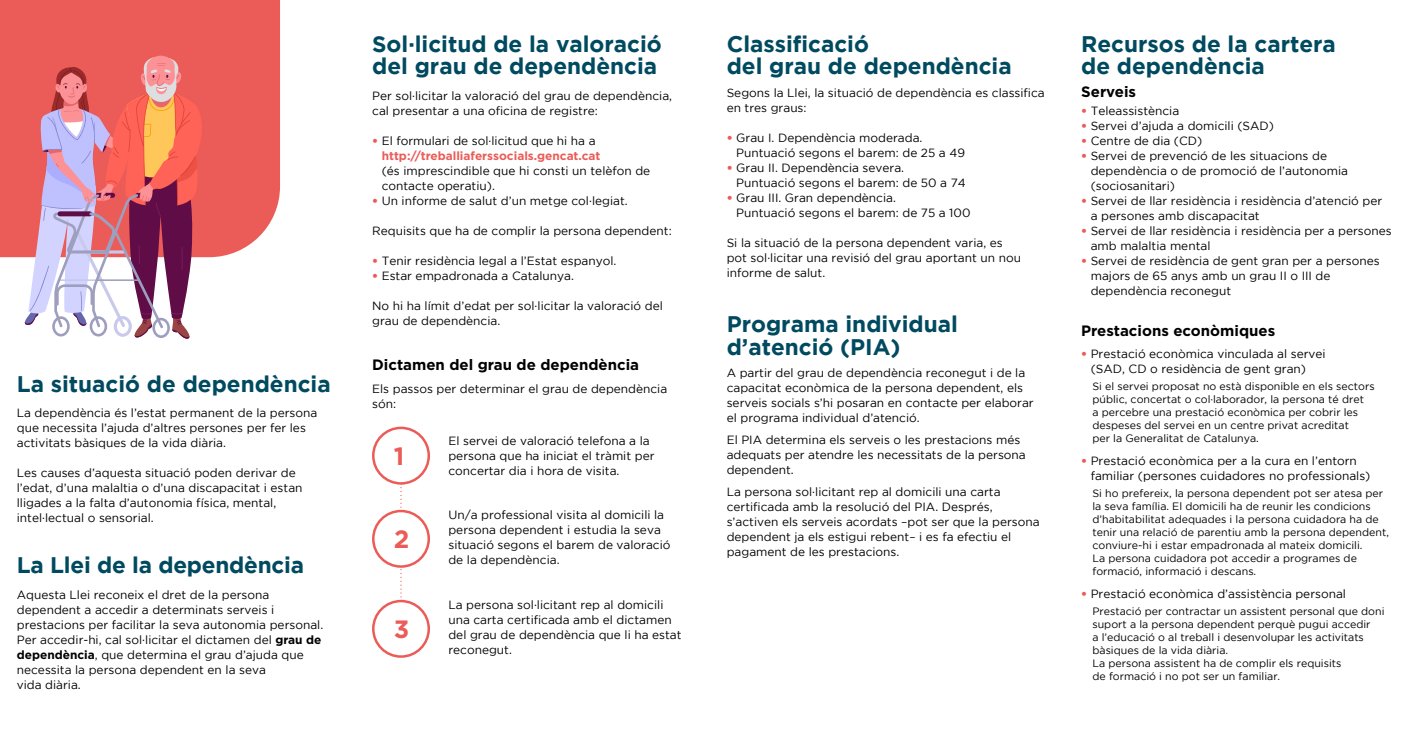
<style>
.page{position:relative;width:1418px;height:745px;background:#fff}
.page>*{position:absolute;margin:0;border:0;box-sizing:border-box;transform-origin:0 0}
.t1{font:700 25px "Gotham";color:#eb5c58}
.t2{font:700 22.5px/22.5px "Gotham";color:#004a60}
.t3{font:700 15px "Gotham";color:#000}
.t4{font:11.88px/15px "Gotham";color:#000}
.t5{font:10.62px/13.1px "Gotham";color:#000}
.s1{font-weight:700}
.s2{font-weight:900;color:#eb5c58}
.s3{font-weight:700;color:#eb5c58}
</style>
<div class="page">
<div style="left:0;top:0;width:280px;height:257px;background:#eb5c58"></div>
<svg style="left:400px;top:484px;width:2px;height:114px"></svg>
<div style="left:372px;top:426px;width:58px;height:58px;border:2px solid #eb5c58;border-radius:50%"></div>
<div style="left:373px;top:510px;width:56px;height:56px;background:#fff;border-radius:50%"></div>
<div style="left:372px;top:509px;width:58px;height:58px;border:2px solid #eb5c58;border-radius:50%"></div>
<div style="left:372px;top:599px;width:58px;height:58px;border:2px solid #eb5c58;border-radius:50%"></div>
<svg style="left:24px;top:56px;width:183px;height:283px"></svg>
<p class="t2" style="left:17px;top:371px;width:315px">La situació de dependència</p>
<p class="t4" style="left:17px;top:405px;width:302px">La dependència és l’estat permanent de la persona que necessita l’ajuda d’altres persones per fer les activitats bàsiques de la vida diària.</p>
<p class="t4" style="left:17px;top:465px;width:287px">Les causes d’aquesta situació poden derivar de l’edat, d’una malaltia o d’una discapacitat i estan lligades a la falta d’autonomia física, mental, intel·lectual o sensorial.</p>
<p class="t2" style="left:17px;top:552px;width:289px">La Llei de la dependència</p>
<p class="t4" style="left:17px;top:586px;width:308px">Aquesta Llei reconeix el dret de la persona dependent a accedir a determinats serveis i prestacions per facilitar la seva autonomia personal.</p>
<p class="t4" style="left:17px;top:631px;width:306px">Per accedir-hi, cal sol·licitar el dictamen del <span class="s1">grau de dependència</span>, que determina el grau d’ajuda que necessita la persona dependent en la seva<br>vida diària.</p>
<p class="t2" style="left:372px;top:32px;width:291px">Sol·licitud de la valoració del grau de dependència</p>
<p class="t4" style="left:372px;top:88px;width:301px">Per sol·licitar la valoració del grau de dependència, cal presentar a una oficina de registre:</p>
<p class="t4" style="left:382px;top:133px;width:270px;text-indent:-9px"><span class="s2">•</span> El formulari de sol·licitud que hi ha a <span class="s3">http://treballiaferssocials.gencat.cat<br></span>(és imprescindible que hi consti un telèfon de contacte operatiu).</p>
<p class="t4" style="left:372px;top:193px;width:257px"><span class="s2">•</span> Un informe de salut d’un metge col·legiat.</p>
<p class="t4" style="left:372px;top:223px;width:301px">Requisits que ha de complir la persona dependent:</p>
<p class="t4" style="left:372px;top:253px;width:246px"><span class="s2">•</span> Tenir residència legal a l’Estat espanyol.</p>
<p class="t4" style="left:372px;top:268px;width:203px"><span class="s2">•</span> Estar empadronada a Catalunya.</p>
<p class="t4" style="left:372px;top:298px;width:292px">No hi ha límit d’edat per sol·licitar la valoració del grau de dependència.</p>
<p class="t3" style="left:372px;top:355px;width:268px">Dictamen del grau de dependència</p>
<p class="t4" style="left:372px;top:380px;width:296px">Els passos per determinar el grau de dependència són:</p>
<p class="t1" style="left:394px;top:439px;width:12px">1</p>
<p class="t1" style="left:394px;top:522px;width:17px">2</p>
<p class="t1" style="left:394px;top:612px;width:17px">3</p>
<p class="t4" style="left:448px;top:433px;width:208px">El servei de valoració telefona a la persona que ha iniciat el tràmit per concertar dia i hora de visita.</p>
<p class="t4" style="left:448px;top:507px;width:224px">Un/a professional visita al domicili la persona dependent i estudia la seva situació segons el barem de valoració de la dependència.</p>
<p class="t4" style="left:448px;top:596px;width:235px">La persona sol·licitant rep al domicili una carta certificada amb el dictamen del grau de dependència que li ha estat reconegut.</p>
<p class="t2" style="left:726px;top:32px;width:286px">Classificació<br>del grau de dependència</p>
<p class="t4" style="left:726px;top:85px;width:319px">Segons la Llei, la situació de dependència es classifica en tres graus:</p>
<p class="t4" style="left:736px;top:130px;width:230px;text-indent:-9px"><span class="s2">•</span> Grau I. Dependència moderada.<br>Puntuació segons el barem: de 25 a 49</p>
<p class="t4" style="left:736px;top:160px;width:231px;text-indent:-9px"><span class="s2">•</span> Grau II. Dependència severa.<br>Puntuació segons el barem: de 50 a 74</p>
<p class="t4" style="left:736px;top:190px;width:236px;text-indent:-9px"><span class="s2">•</span> Grau III. Gran dependència.<br>Puntuació segons el barem: de 75 a 100</p>
<p class="t4" style="left:726px;top:235px;width:296px">Si la situació de la persona dependent varia, es pot sol·licitar una revisió del grau aportant un nou informe de salut.</p>
<p class="t2" style="left:726px;top:312px;width:233px">Programa individual d’atenció (PIA)</p>
<p class="t4" style="left:726px;top:364px;width:308px">A partir del grau de dependència reconegut i de la capacitat econòmica de la persona dependent, els serveis socials s’hi posaran en contacte per elaborar el programa individual d’atenció.</p>
<p class="t4" style="left:726px;top:431px;width:300px">El PIA determina els serveis o les prestacions més adequats per atendre les necessitats de la persona dependent.</p>
<p class="t4" style="left:726px;top:484px;width:314px">La persona sol·licitant rep al domicili una carta certificada amb la resolució del PIA. Després, s’activen els serveis acordats –pot ser que la persona dependent ja els estigui rebent– i es fa efectiu el pagament de les prestacions.</p>
<p class="t2" style="left:1081px;top:32px;width:256px">Recursos de la cartera de dependència</p>
<p class="t3" style="left:1081px;top:81px;width:56px">Serveis</p>
<p class="t4" style="left:1081px;top:103px;width:100px"><span class="s2">•</span> Teleassistència</p>
<p class="t4" style="left:1081px;top:118px;width:194px"><span class="s2">•</span> Servei d’ajuda a domicili (SAD)</p>
<p class="t4" style="left:1081px;top:133px;width:123px"><span class="s2">•</span> Centre de dia (CD)</p>
<p class="t4" style="left:1090px;top:148px;width:259px;text-indent:-9px"><span class="s2">•</span> Servei de prevenció de les situacions de dependència o de promoció de l’autonomia (sociosanitari)</p>
<p class="t4" style="left:1090px;top:193px;width:293px;text-indent:-9px"><span class="s2">•</span> Servei de llar residència i residència d’atenció per a persones amb discapacitat</p>
<p class="t4" style="left:1090px;top:223px;width:302px;text-indent:-9px"><span class="s2">•</span> Servei de llar residència i residència per a persones amb malaltia mental</p>
<p class="t4" style="left:1090px;top:253px;width:290px;text-indent:-9px"><span class="s2">•</span> Servei de residència de gent gran per a persones majors de 65 anys amb un grau II o III de dependència reconegut</p>
<p class="t3" style="left:1081px;top:320px;width:195px">Prestacions econòmiques</p>
<p class="t4" style="left:1090px;top:346px;width:236px;text-indent:-9px"><span class="s2">•</span> Prestació econòmica vinculada al servei (SAD, CD o residència de gent gran)</p>
<p class="t5" style="left:1092px;top:379px;width:284px">Si el servei proposat no està disponible en els sectors públic, concertat o col·laborador, la persona té dret<br>a percebre una prestació econòmica per cobrir les despeses del servei en un centre privat acreditat<br>per la Generalitat de Catalunya.</p>
<p class="t4" style="left:1090px;top:452px;width:281px;text-indent:-9px"><span class="s2">•</span> Prestació econòmica per a la cura en l’entorn familiar (persones cuidadores no professionals)</p>
<p class="t5" style="left:1092px;top:486px;width:298px">Si ho prefereix, la persona dependent pot ser atesa per la seva família. El domicili ha de reunir les condicions d’habitabilitat adequades i la persona cuidadora ha de tenir una relació de parentiu amb la persona dependent, conviure-hi i estar empadronada al mateix domicili.</p>
<p class="t5" style="left:1092px;top:551px;width:266px">La persona cuidadora pot accedir a programes de formació, informació i descans.</p>
<p class="t4" style="left:1081px;top:585px;width:266px"><span class="s2">•</span> Prestació econòmica d’assistència personal</p>
<p class="t5" style="left:1092px;top:603px;width:293px">Prestació per contractar un assistent personal que doni suport a la persona dependent perquè pugui accedir<br>a l’educació o al treball i desenvolupar les activitats bàsiques de la vida diària.</p>
<p class="t5" style="left:1092px;top:656px;width:250px">La persona assistent ha de complir els requisits de formació i no pot ser un familiar.</p>
</div>
